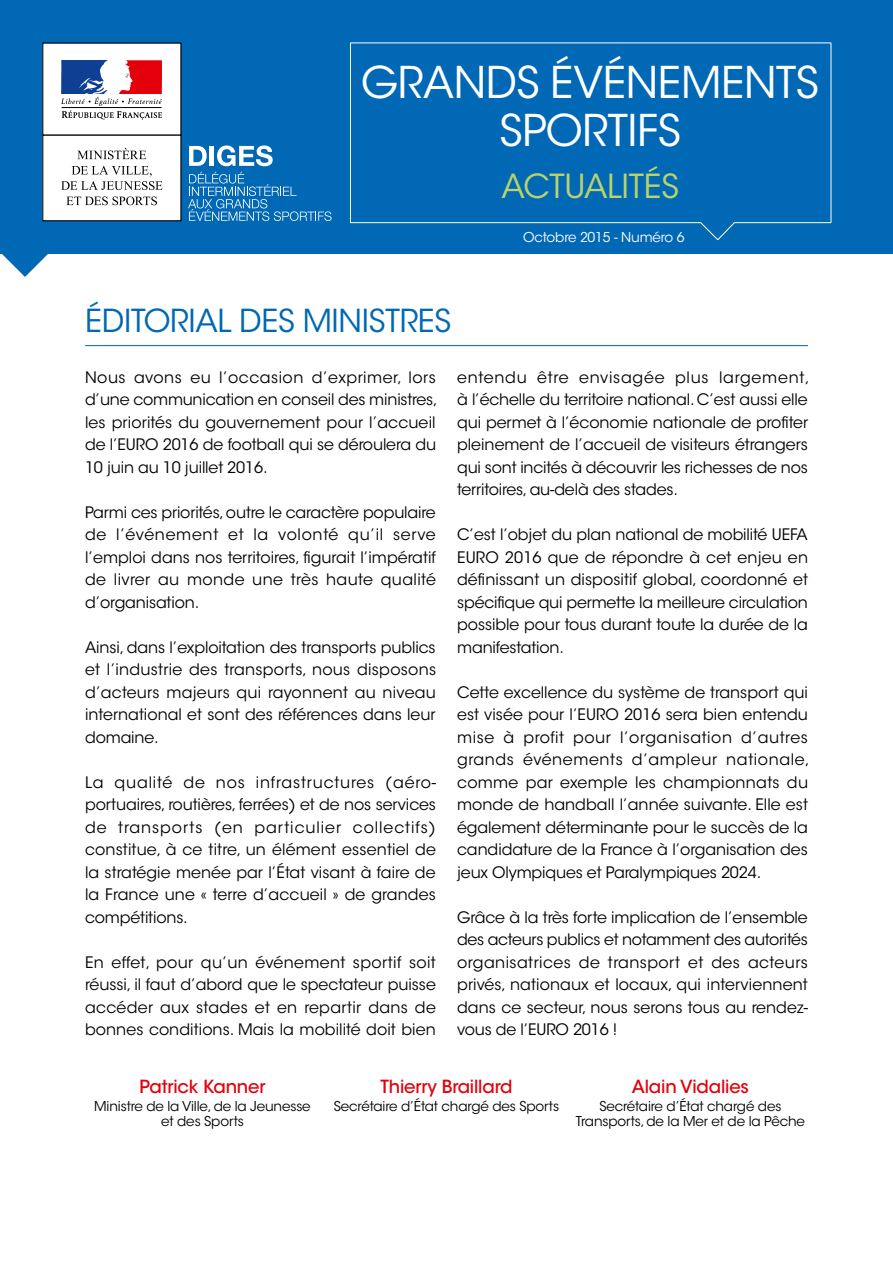
<style>
.page{position:relative;width:893px;height:1263px;background:#fff}
.page>*{position:absolute;margin:0;border:0;box-sizing:border-box;transform-origin:0 0}
.t1{font:43.5px/48px "ITC Avant Garde Std";letter-spacing:-.01em;color:#fff;text-align:center}
.t2{font:33px "ITC Avant Garde Std";color:#b9d26b}
.t3{font:31.5px "ITC Avant Garde Std";letter-spacing:-.01em;color:#0068b4}
.t4{font:500 18px "ITC Avant Garde Std";letter-spacing:-.01em;color:#e3000b}
.t5{font:15.75px/22.5px "ITC Avant Garde Std";color:#000;text-align:justify}
.t6{font:13.5px/15px "ITC Avant Garde Std";letter-spacing:-.01em;color:#000;text-align:center}
.t7{font:13.5px "ITC Avant Garde Std";letter-spacing:-.01em;color:#fff}
</style>
<div class="page">
<div style="left:0;top:0;width:893px;height:253px;background:#0068b4"></div>
<svg style="left:350px;top:42px;width:482px;height:199px"></svg>
<svg style="left:0;top:253px;width:50px;height:24px"></svg>
<svg style="left:189px;top:146px;width:18px;height:20px"></svg>
<hr style="left:210px;top:146px;width:4px;height:20px;background:#fff">
<svg style="left:217px;top:145px;width:56px;height:21px"></svg>
<svg style="left:188px;top:172px;width:144px;height:49px"></svg>
<div style="left:43px;top:43px;width:138px;height:92px;background:#fff"></div>
<svg style="left:61px;top:60px;width:101px;height:60px"></svg>
<div style="left:43px;top:135px;width:138px;height:86px;background:#fff"></div>
<div style="left:42px;top:135px;width:139px;height:86px;border:1px solid #000"></div>
<svg style="left:77px;top:148px;width:69px;height:11px"></svg>
<svg style="left:61px;top:166px;width:102px;height:24px"></svg>
<svg style="left:66px;top:196px;width:91px;height:9px"></svg>
<hr style="left:85px;top:345px;width:723px;height:1px;background:#0068b4">
<h1 class="t1" style="left:361px;top:59px;width:459px">Grands événements sportifs</h1>
<h2 class="t2" style="left:501px;top:166px;width:135px">ACTUALITÉS</h2>
<p class="t7" style="left:523px;top:229px;width:163px">Octobre 2015 - Numéro 6</p>
<h3 class="t3" style="left:85px;top:302px;width:18px">ÉDITORIA</h3>
<h3 class="t3" style="left:218px;top:302px;width:235px">L des ministres</h3>
<p class="t5" style="left:85px;top:366px;width:354px;text-align:left">Nous avons eu l’occasion d’exprimer, lors d’une communication en conseil des ministres, les priorités du gouvernement pour l’accueil de l’EURO 2016 de football qui se déroulera du 10 juin au 10 juillet 2016.</p>
<p class="t5" style="left:85px;top:501px;width:352px">Parmi ces priorités, outre le caractère populaire de l’événement et la volonté qu’il serve l’emploi dans nos territoires, figurait l’impératif de livrer au monde une très haute qualité d’organisation.</p>
<p class="t5" style="left:85px;top:636px;width:353px">Ainsi, dans l’exploitation des transports publics et l’industrie des transports, nous disposons d’acteurs majeurs qui rayonnent au niveau international et sont des références dans leur domaine.</p>
<p class="t5" style="left:85px;top:771px;width:353px">La qualité de nos infrastructures (aéro&shy;portuaires, routières, ferrées) et de nos services de transports (en particulier collectifs) constitue, à ce titre, un élément essentiel de la stratégie menée par l’État visant à faire de la France une « terre d’accueil » de grandes compétitions.</p>
<p class="t5" style="left:85px;top:951px;width:352px">En effet, pour qu’un événement sportif soit réussi, il faut d’abord que le spectateur puisse accéder aux stades et en repartir dans de bonnes conditions. Mais la mobilité doit bien</p>
<p class="t5" style="left:457px;top:366px;width:354px;text-align:left">entendu être envisagée plus largement, à l’échelle du territoire national. C’est aussi elle qui permet à l’économie nationale de profiter pleinement de l’accueil de visiteurs étrangers qui sont incités à découvrir les richesses de nos territoires, au-delà des stades.</p>
<p class="t5" style="left:457px;top:523px;width:352px;text-align:left">C’est l’objet du plan national de mobilité UEFA EURO 2016 que de répondre à cet enjeu en définissant un dispositif global, coordonné et spécifique qui permette la meilleure circulation possible pour tous durant toute la durée de la manifestation.</p>
<p class="t5" style="left:457px;top:681px;width:354px;text-align:left">Cette excellence du système de transport qui est visée pour l’EURO 2016 sera bien entendu mise à profit pour l’organisation d’autres grands événements d’ampleur nationale, comme par exemple les championnats du monde de handball l’année suivante. Elle est également déterminante pour le succès de la candidature de la France à l’organisation des jeux Olympiques et Paralympiques 2024.</p>
<p class="t5" style="left:457px;top:906px;width:352px">Grâce à la très forte implication de l’ensemble des acteurs publics et notamment des autorités organisatrices de transport et des acteurs privés, nationaux et locaux, qui interviennent dans ce secteur, nous serons tous au rendez&shy;vous de l’EURO 2016 !</p>
<p class="t4" style="left:139px;top:1076px;width:128px">Patrick Kanner</p>
<p class="t6" style="left:94px;top:1098px;width:218px">Ministre de la Ville, de la Jeunesse et des Sports</p>
<p class="t4" style="left:380px;top:1076px;width:134px">Thierry Braillard</p>
<p class="t6" style="left:334px;top:1098px;width:227px">Secrétaire d’État chargé des Sports</p>
<p class="t4" style="left:632px;top:1076px;width:119px">Alain Vidalies</p>
<p class="t6" style="left:576px;top:1098px;width:231px">Secrétaire d’État chargé des<br>Transports, de la Mer et de la Pêche</p>
</div>
